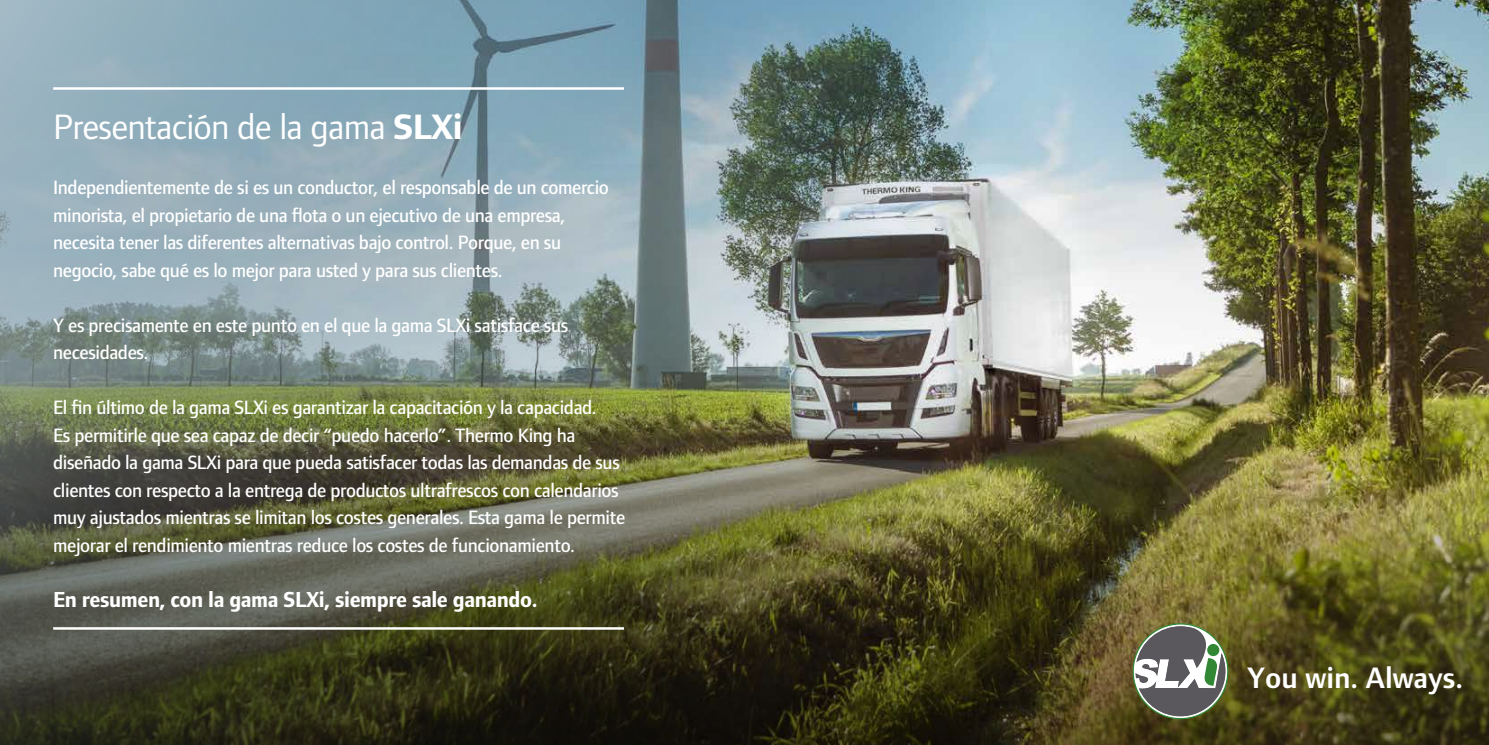
<style>
.page{position:relative;width:1489px;height:745px;background:#fff}
.page>*{position:absolute;margin:0;border:0;box-sizing:border-box;transform-origin:0 0}
.t1{font:36.5px "Foundry Form Sans Blonde";letter-spacing:-.02em;color:#fff}
.t2{font:600 30.62px "Foundry Form Sans Blonde";color:#fff}
.t3{font:700 22.5px "Foundry Form Sans Blonde";letter-spacing:-.02em;color:#fff}
.t4{font:500 20px/27.5px "Foundry Form Sans Blonde";letter-spacing:-.02em;color:#fff}
.s1{font-weight:700}
</style>
<div class="page">
<img style="left:985px;top:0;width:503px;height:383px">
<img style="left:985px;top:383px;width:503px;height:361px">
<img style="left:0;top:0;width:985px;height:744px">
<hr style="left:53px;top:87px;width:571px;height:3px;background:#fff">
<hr style="left:53px;top:626px;width:571px;height:3px;background:#fff">
<svg style="left:1133px;top:623px;width:94px;height:95px"></svg>
<div style="left:1207px;top:643px;width:12px;height:12px;background:#328734;border-radius:50%"></div>
<h1 class="t1" style="left:53px;top:106px;width:411px">Presentación de la gama <span class="s1">SLXi</span></h1>
<p class="t4" style="left:53px;top:173px;width:557px">Independientemente de si es un conductor, el responsable de un comercio minorista, el propietario de una flota o un ejecutivo de una empresa, necesita tener las diferentes alternativas bajo control. Porque, en su negocio, sabe qué es lo mejor para usted y para sus clientes.</p>
<p class="t4" style="left:53px;top:311px;width:516px">Y es precisamente en este punto en el que la gama SLXi satisface sus necesidades.</p>
<p class="t4" style="left:53px;top:393px;width:573px">El fin último de la gama SLXi es garantizar la capacitación y la capacidad.<br>Es permitirle que sea capaz de decir “puedo hacerlo”. Thermo King ha diseñado la gama SLXi para que pueda satisfacer todas las demandas de sus clientes con respecto a la entrega de productos ultrafrescos con calendarios muy ajustados mientras se limitan los costes generales. Esta gama le permite mejorar el rendimiento mientras reduce los costes de funcionamiento.</p>
<p class="t3" style="left:53px;top:586px;width:486px">En resumen, con la gama SLXi, siempre sale ganando.</p>
<h2 class="t2" style="left:1246px;top:660px;width:217px">You win. Always.</h2>
</div>
